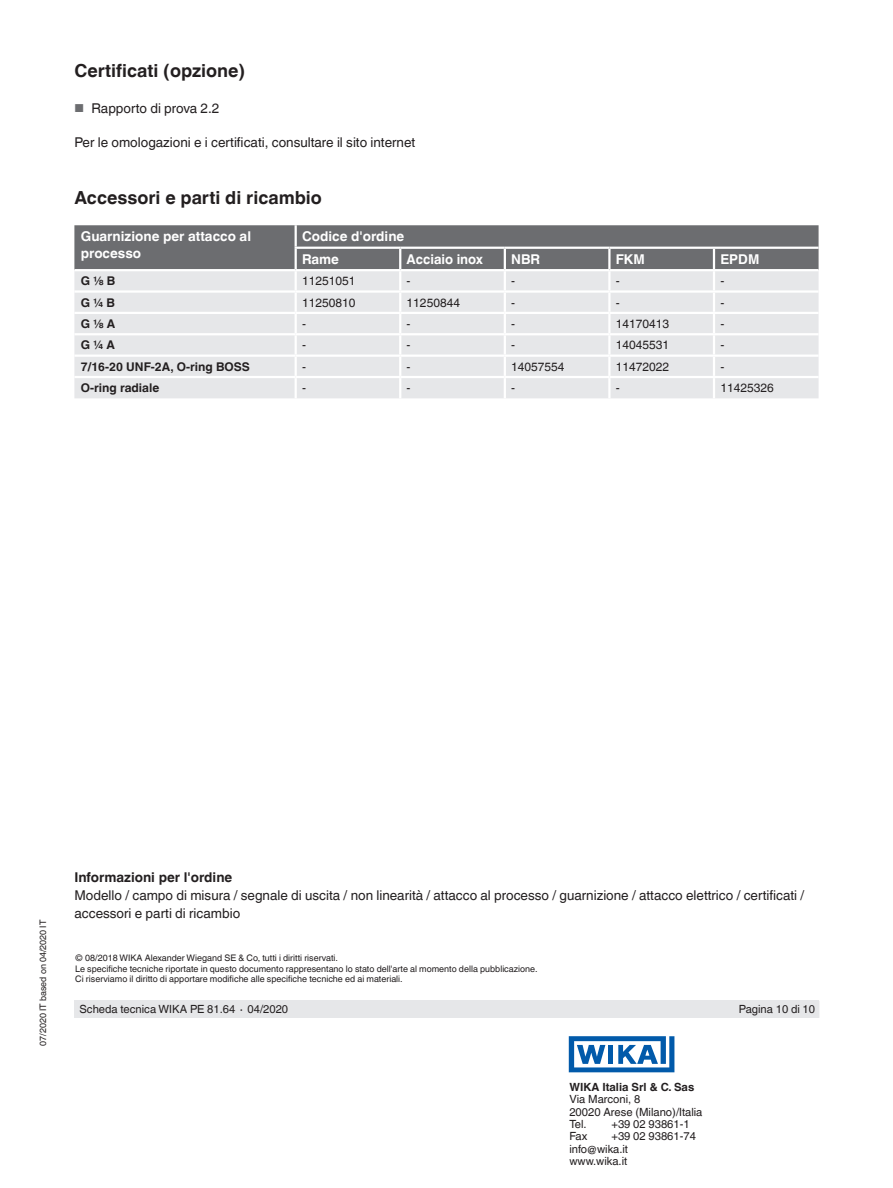
<style>
.page{position:relative;width:893px;height:1188px;background:#fff}
.page>*{position:absolute;margin:0;border:0;box-sizing:border-box;transform-origin:0 0}
.t1{font:700 18px "Helvetica World";color:#231f20}
.t2{font:13.5px/18px "Helvetica World";color:#231f20}
.t3{font:700 13.5px/16.5px "Helvetica World";color:#fff}
.t4{font:700 13.5px "Helvetica World";color:#231f20}
.t5{font:12px "Helvetica World";color:#231f20}
.t6{font:700 12px "Helvetica World";color:#231f20}
.t7{font:11.25px/12.3px "Helvetica World";color:#231f20}
.t8{font:700 11.25px "Helvetica World";color:#231f20}
.t9{font:9px/10.5px "Helvetica World";color:#231f20}
.s1{font-size:11.55px;color:#6c6d70}
</style>
<div class="page">
<div style="left:74px;top:1000px;width:745px;height:18px;background:#e6e7e9"></div>
<svg style="left:569px;top:1036px;width:105px;height:36px"></svg>
<div style="left:74px;top:335px;width:745px;height:63px;background:#e6e7e9"></div>
<hr style="left:295px;top:335px;width:2px;height:20px;background:#fff">
<svg style="left:295px;top:357px;width:2px;height:19px"></svg>
<hr style="left:295px;top:378px;width:2px;height:20px;background:#fff">
<svg style="left:74px;top:225px;width:745px;height:108px;background:#b9babc"></svg>
<hr style="left:74px;top:355px;width:222px;height:2px;background:#fff">
<hr style="left:296px;top:355px;width:104px;height:2px;background:#fff">
<hr style="left:399px;top:335px;width:2px;height:20px;background:#fff">
<hr style="left:400px;top:355px;width:105px;height:2px;background:#fff">
<svg style="left:399px;top:357px;width:2px;height:19px"></svg>
<hr style="left:504px;top:335px;width:2px;height:20px;background:#fff">
<hr style="left:505px;top:355px;width:104px;height:2px;background:#fff">
<svg style="left:504px;top:357px;width:2px;height:19px"></svg>
<hr style="left:608px;top:335px;width:2px;height:20px;background:#fff">
<hr style="left:609px;top:355px;width:105px;height:2px;background:#fff">
<svg style="left:608px;top:357px;width:2px;height:19px"></svg>
<hr style="left:713px;top:335px;width:2px;height:20px;background:#fff">
<hr style="left:714px;top:355px;width:105px;height:2px;background:#fff">
<svg style="left:713px;top:357px;width:2px;height:19px"></svg>
<hr style="left:74px;top:376px;width:222px;height:2px;background:#fff">
<hr style="left:296px;top:376px;width:104px;height:2px;background:#fff">
<hr style="left:400px;top:376px;width:105px;height:2px;background:#fff">
<hr style="left:399px;top:378px;width:2px;height:20px;background:#fff">
<hr style="left:505px;top:376px;width:104px;height:2px;background:#fff">
<hr style="left:504px;top:378px;width:2px;height:20px;background:#fff">
<hr style="left:609px;top:376px;width:105px;height:2px;background:#fff">
<hr style="left:608px;top:378px;width:2px;height:20px;background:#fff">
<hr style="left:714px;top:376px;width:105px;height:2px;background:#fff">
<hr style="left:713px;top:378px;width:2px;height:20px;background:#fff">
<h1 class="t1" style="left:74px;top:60px;width:172px">Certificati (opzione)</h1>
<h2 class="t2" style="left:74px;top:99px;width:146px"><span class="s1">■</span> Rapporto di prova 2.2</h2>
<h2 class="t2" style="left:74px;top:134px;width:342px">Per le omologazioni e i certificati, consultare il sito internet</h2>
<h1 class="t1" style="left:74px;top:188px;width:249px">Accessori e parti di ricambio</h1>
<h2 class="t3" style="left:81px;top:228px;width:172px">Guarnizione per attacco al processo</h2>
<h2 class="t3" style="left:302px;top:225px;width:104px;line-height:22.5px">Codice d'ordine<br>Rame</h2>
<h2 class="t3" style="left:407px;top:251px;width:78px">Acciaio inox</h2>
<h2 class="t3" style="left:511px;top:251px;width:30px">NBR</h2>
<h2 class="t3" style="left:616px;top:251px;width:31px">FKM</h2>
<h2 class="t3" style="left:720px;top:251px;width:41px">EPDM</h2>
<h3 class="t6" style="left:81px;top:274px;width:36px">G ⅛ B</h3>
<h3 class="t5" style="left:302px;top:274px;width:55px">11251051</h3>
<h3 class="t5" style="left:407px;top:274px;width:5px">-</h3>
<h3 class="t5" style="left:511px;top:274px;width:5px">-</h3>
<h3 class="t5" style="left:616px;top:274px;width:5px">-</h3>
<h3 class="t5" style="left:720px;top:274px;width:5px">-</h3>
<h3 class="t6" style="left:81px;top:295px;width:36px">G ¼ B</h3>
<h3 class="t5" style="left:302px;top:295px;width:55px">11250810</h3>
<h3 class="t5" style="left:407px;top:295px;width:55px">11250844</h3>
<h3 class="t5" style="left:511px;top:295px;width:5px">-</h3>
<h3 class="t5" style="left:616px;top:295px;width:5px">-</h3>
<h3 class="t5" style="left:720px;top:295px;width:5px">-</h3>
<h3 class="t6" style="left:81px;top:317px;width:36px">G ⅛ A</h3>
<h3 class="t5" style="left:302px;top:317px;width:5px">-</h3>
<h3 class="t5" style="left:407px;top:317px;width:5px">-</h3>
<h3 class="t5" style="left:511px;top:317px;width:5px">-</h3>
<h3 class="t5" style="left:616px;top:317px;width:55px">14170413</h3>
<h3 class="t5" style="left:720px;top:317px;width:5px">-</h3>
<h3 class="t6" style="left:81px;top:338px;width:36px">G ¼ A</h3>
<h3 class="t5" style="left:302px;top:338px;width:5px">-</h3>
<h3 class="t5" style="left:407px;top:338px;width:5px">-</h3>
<h3 class="t5" style="left:511px;top:338px;width:5px">-</h3>
<h3 class="t5" style="left:616px;top:338px;width:55px">14045531</h3>
<h3 class="t5" style="left:720px;top:338px;width:5px">-</h3>
<h3 class="t6" style="left:81px;top:359px;width:171px">7/16-20 UNF-2A, O-ring BOSS</h3>
<h3 class="t5" style="left:302px;top:359px;width:5px">-</h3>
<h3 class="t5" style="left:407px;top:359px;width:5px">-</h3>
<h3 class="t5" style="left:511px;top:359px;width:55px">14057554</h3>
<h3 class="t5" style="left:616px;top:359px;width:55px">11472022</h3>
<h3 class="t5" style="left:720px;top:359px;width:5px">-</h3>
<h3 class="t6" style="left:81px;top:381px;width:80px">O-ring radiale</h3>
<h3 class="t5" style="left:302px;top:381px;width:5px">-</h3>
<h3 class="t5" style="left:407px;top:381px;width:5px">-</h3>
<h3 class="t5" style="left:511px;top:381px;width:5px">-</h3>
<h3 class="t5" style="left:616px;top:381px;width:5px">-</h3>
<h3 class="t5" style="left:720px;top:381px;width:55px">11425326</h3>
<p class="t9" style="left:38px;top:1046px;width:128px;rotate:-90deg">07/2020 IT based on 04/2020 IT</p>
<h2 class="t4" style="left:74px;top:869px;width:159px">Informazioni per l'ordine</h2>
<h2 class="t2" style="left:74px;top:886px;width:731px">Modello / campo di misura / segnale di uscita / non linearità / attacco al processo / guarnizione / attacco elettrico / certificati / accessori e parti di ricambio</h2>
<p class="t9" style="left:75px;top:953px;width:464px">© 08/2018 WIKA Alexander Wiegand SE &amp; Co, tutti i diritti riservati.<br>Le specifiche tecniche riportate in questo documento rappresentano lo stato dell'arte al momento della pubblicazione.<br>Ci riserviamo il diritto di apportare modifiche alle specifiche tecniche ed ai materiali.</p>
<p class="t7" style="left:80px;top:1003px;width:210px">Scheda tecnica WIKA PE 81.64 ∙ 04/2020</p>
<p class="t7" style="left:739px;top:1003px;width:78px">Pagina 10 di 10</p>
<p class="t8" style="left:569px;top:1081px;width:126px">WIKA Italia Srl &amp; C. Sas</p>
<p class="t7" style="left:569px;top:1093px;width:135px">Via Marconi, 8<br>20020 Arese (Milano)/Italia<br>Tel.</p>
<p class="t7" style="left:611px;top:1118px;width:80px">+39 02 93861-1</p>
<p class="t7" style="left:569px;top:1130px;width:19px">Fax</p>
<p class="t7" style="left:569px;top:1130px;width:128px;text-indent:42px">+39 02 93861-74 info@wika.it<br>www.wika.it</p>
</div>
